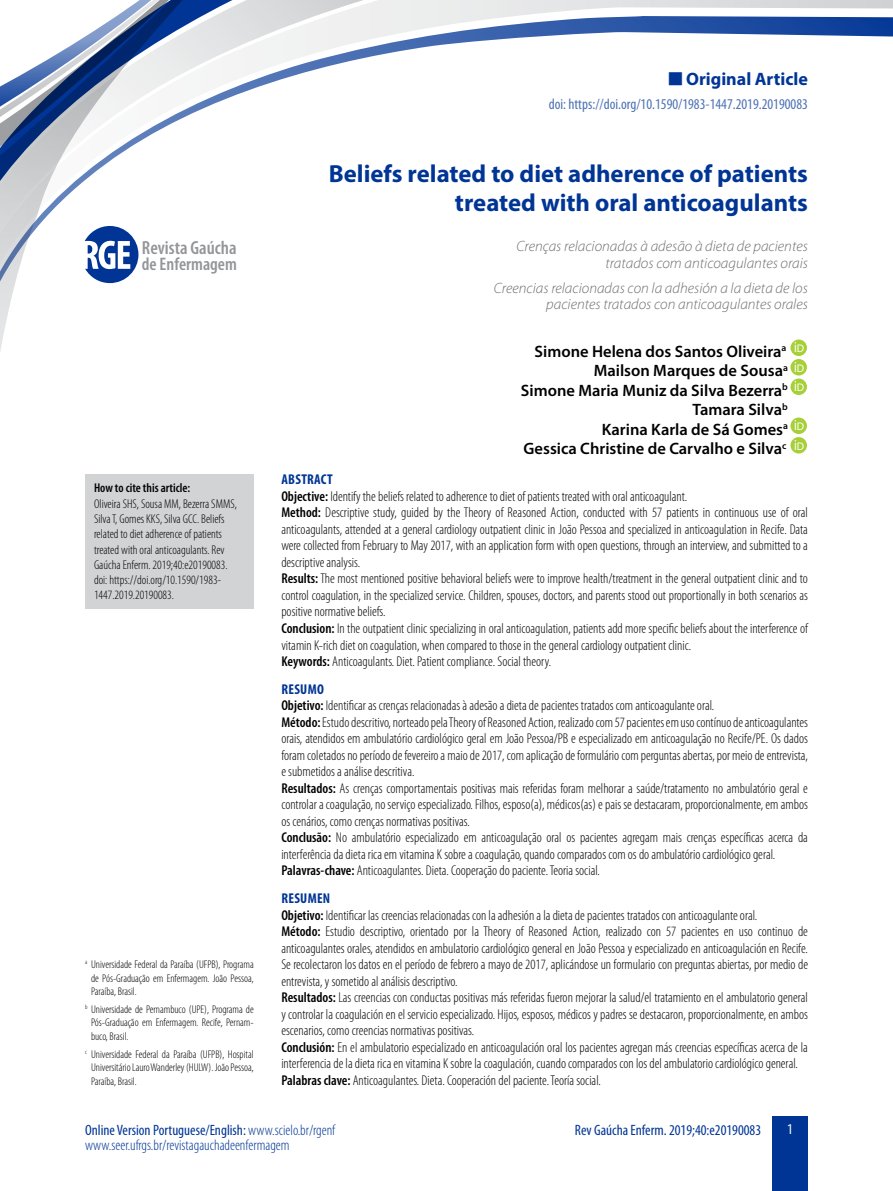
<style>
.page{position:relative;width:893px;height:1191px;background:#fff}
.page>*{position:absolute;margin:0;border:0;box-sizing:border-box;transform-origin:0 0}
.t1{font:700 24.75px/29.7px "Myriad Pro";color:#003595;text-align:right}
.t2{font:600 condensed 19.05px "Myriad Pro";color:#939598}
.t3{font:600 condensed 18.15px "Myriad Pro";color:#939598}
.t4{font:700 18px "Myriad Pro";color:#003595}
.t5{font:600 16.5px "Myriad Pro";color:#000}
.t6{font:italic 300 15px/16.5px "Myriad Pro";color:#6d6e71;text-align:right}
.t7{font:300 condensed 15px/15px "Myriad Pro";color:#003595}
.t8{font:condensed 15px "Myriad Pro";color:#4d72b4}
.t9{font:condensed 15px "Myriad Pro";color:#003595}
.t10{font:condensed 15px "Myriad Pro";color:#fff}
.t11{font:300 condensed 14.25px/16.5px "Myriad Pro";color:#000}
.t12{font:300 condensed 12.75px/15.3px "Myriad Pro";color:#000}
.t13{font:600 condensed 12.75px "Myriad Pro";color:#000}
.t14{font:300 condensed 11.25px/13.5px "Myriad Pro";color:#000;text-align:justify}
.s1{font-weight:700;color:#003595}
.s2{font-weight:600}
.s3{font-weight:400}
</style>
<div class="page">
<svg style="left:202px;top:0;width:691px;height:109px"></svg>
<svg style="left:0;top:0;width:202px;height:352px"></svg>
<svg style="left:85px;top:226px;width:53px;height:57px"></svg>
<div style="left:772px;top:1116px;width:36px;height:75px;background:#003595"></div>
<div style="left:790px;top:339px;width:17px;height:17px;background:#a7cf38;border-radius:50%"></div>
<div style="left:790px;top:359px;width:17px;height:16px;background:#a7cf38;border-radius:50%"></div>
<div style="left:790px;top:378px;width:17px;height:17px;background:#a7cf38;border-radius:50%"></div>
<div style="left:790px;top:417px;width:17px;height:17px;background:#a7cf38;border-radius:50%"></div>
<div style="left:790px;top:437px;width:17px;height:16px;background:#a7cf38;border-radius:50%"></div>
<div style="left:85px;top:474px;width:169px;height:134px;background:#d1d3d4"></div>
<svg style="left:669px;top:72px;width:13px;height:13px"></svg>
<h2 class="t2" style="left:142px;top:237px;width:96px">Revista Gaúcha</h2>
<p class="t3" style="left:142px;top:254px;width:96px">de Enfermagem</p>
<p class="t13" style="left:94px;top:481px;width:98px">How to cite this article:</p>
<p class="t12" style="left:94px;top:496px;width:144px">Oliveira SHS, Sousa MM, Bezerra SMMS, Silva T, Gomes KKS, Silva GCC. Beliefs related to diet adherence of patients treated with oral anticoagulants. Rev Gaúcha Enferm. 2019;40:e20190083. doi: https://doi.org/10.1590/1983- 1447.2019.20190083.</p>
<p class="t14" style="left:91px;top:958px;width:164px;text-indent:-6px"><sup>a</sup> Universidade Federal da Paraíba (UFPB), Programa de Pós-Graduação em Enfermagem. João Pessoa, Paraíba, Brasil.</p>
<p class="t14" style="left:91px;top:1002px;width:164px;text-indent:-6px"><sup>b</sup> Universidade de Pernambuco (UPE), Programa de Pós-Graduação em Enfermagem. Recife, Pernam&shy;buco, Brasil.</p>
<p class="t14" style="left:91px;top:1047px;width:164px;text-indent:-6px"><sup>c</sup> Universidade Federal da Paraíba (UFPB), Hospital Universitário Lauro Wanderley (HULW). João Pessoa, Paraíba, Brasil.</p>
<p class="t4" style="left:686px;top:67px;width:123px">Original Article</p>
<p class="t8" style="left:549px;top:96px;width:261px">doi: https://doi.org/10.1590/1983-1447.2019.20190083</p>
<h1 class="t1" style="left:329px;top:158px;width:481px">Beliefs related to diet adherence of patients treated with oral anticoagulants</h1>
<p class="t6" style="left:516px;top:238px;width:293px">Crenças relacionadas à adesão à dieta de pacientes tratados com anticoagulantes orais</p>
<p class="t6" style="left:494px;top:280px;width:316px">Creencias relacionadas con la adhesión a la dieta de los pacientes tratados con anticoagulantes orales</p>
<p class="t5" style="left:535px;top:342px;width:271px">Simone Helena dos Santos Oliveira<sup>a</sup> <sup>i</sup><sup>D</sup></p>
<p class="t5" style="left:594px;top:362px;width:212px">Mailson Marques de Sousa<sup>a</sup> <sup>i</sup><sup>D</sup></p>
<p class="t5" style="left:521px;top:381px;width:285px">Simone Maria Muniz da Silva Bezerra<sup>b</sup> <sup>i</sup><sup>D</sup></p>
<p class="t5" style="left:692px;top:401px;width:97px">Tamara Silva<sup>b</sup></p>
<p class="t5" style="left:602px;top:420px;width:204px">Karina Karla de Sá Gomes<sup>a</sup> <sup>i</sup><sup>D</sup></p>
<p class="t5" style="left:523px;top:440px;width:282px">Gessica Christine de Carvalho e Silva<sup>c</sup> <sup>i</sup><sup>D</sup></p>
<p class="t11" style="left:281px;top:472px;width:528px"><span class="s1">ABSTRACT<br></span><span class="s2">Objective:</span> Identify the beliefs related to adherence to diet of patients treated with oral anticoagulant.<br><span class="s2">Method:</span> Descriptive study, guided by the Theory of Reasoned Action, conducted with 57 patients in continuous use of oral anticoagulants, attended at a general cardiology outpatient clinic in João Pessoa and specialized in anticoagulation in Recife. Data were collected from February to May 2017, with an application form with open questions, through an interview, and submitted to a descriptive analysis.<br><span class="s2">Results:</span> The most mentioned positive behavioral beliefs were to improve health/treatment in the general outpatient clinic and to control coagulation, in the specialized service. Children, spouses, doctors, and parents stood out proportionally in both scenarios as positive normative beliefs.<br><span class="s2">Conclusion:</span> In the outpatient clinic specializing in oral anticoagulation, patients add more specific beliefs about the interference of vitamin K-rich diet on coagulation, when compared to those in the general cardiology outpatient clinic.<br><span class="s2">Keywords:</span> Anticoagulants. Diet. Patient compliance. Social theory.</p>
<p class="t11" style="left:281px;top:681px;width:528px"><span class="s1">RESUMO<br></span><span class="s2">Objetivo:</span> Identificar as crenças relacionadas à adesão a dieta de pacientes tratados com anticoagulante oral.<br><span class="s2">Método:</span> Estudo descritivo, norteado pela Theory of Reasoned Action, realizado com 57 pacientes em uso contínuo de anticoagulantes orais, atendidos em ambulatório cardiológico geral em João Pessoa/PB e especializado em anticoagulação no Recife/PE. Os dados foram coletados no período de fevereiro a maio de 2017, com aplicação de formulário com perguntas abertas, por meio de entrevista, e submetidos a análise descritiva.<br><span class="s2">Resultados:</span> As crenças comportamentais positivas mais referidas foram melhorar a saúde/tratamento no ambulatório geral e controlar a coagulação, no serviço especializado. Filhos, esposo(a), médicos(as) e pais se destacaram, proporcionalmente, em ambos os cenários, como crenças normativas positivas.<br><span class="s2">Conclusão:</span> No ambulatório especializado em anticoagulação oral os pacientes agregam mais crenças específicas acerca da interferência da dieta rica em vitamina K sobre a coagulação, quando comparados com os do ambulatório cardiológico geral.<br><span class="s2">Palavras-chave:</span> Anticoagulantes. Dieta. Cooperação do paciente. Teoria social.</p>
<p class="t11" style="left:281px;top:890px;width:528px"><span class="s1">RESUMEN<br></span><span class="s2">Objetivo:</span> Identificar las creencias relacionadas con la adhesión a la dieta de pacientes tratados con anticoagulante oral.<br><span class="s2">Método:</span> Estudio descriptivo, orientado por la Theory of Reasoned Action, realizado con 57 pacientes en uso continuo de anticoagulantes orales, atendidos en ambulatorio cardiológico general en João Pessoa y especializado en anticoagulación en Recife.<br>Se recolectaron los datos en el período de febrero a mayo de 2017, aplicándose un formulario con preguntas abiertas, por medio de entrevista, y sometido al análisis descriptivo.<br><span class="s2">Resultados:</span> Las creencias con conductas positivas más referidas fueron mejorar la salud/el tratamiento en el ambulatorio general y controlar la coagulación en el servicio especializado. Hijos, esposos, médicos y padres se destacaron, proporcionalmente, en ambos escenarios, como creencias normativas positivas.<br><span class="s2">Conclusión:</span> En el ambulatorio especializado en anticoagulación oral los pacientes agregan más creencias específicas acerca de la interferencia de la dieta rica en vitamina K sobre la coagulación, cuando comparados con los del ambulatorio cardiológico general.<br><span class="s2">Palabras clave:</span> Anticoagulantes. Dieta. Cooperación del paciente. Teoría social.</p>
<p class="t7" style="left:85px;top:1123px;width:252px"><span class="s3">Online Version Portuguese/English:</span> www.scielo.br/rgenf www.seer.ufrgs.br/revistagauchadeenfermagem</p>
<p class="t9" style="left:575px;top:1122px;width:188px">Rev Gaúcha Enferm. 2019;40:e20190083</p>
<p class="t10" style="left:787px;top:1121px;width:7px">1</p>
</div>
